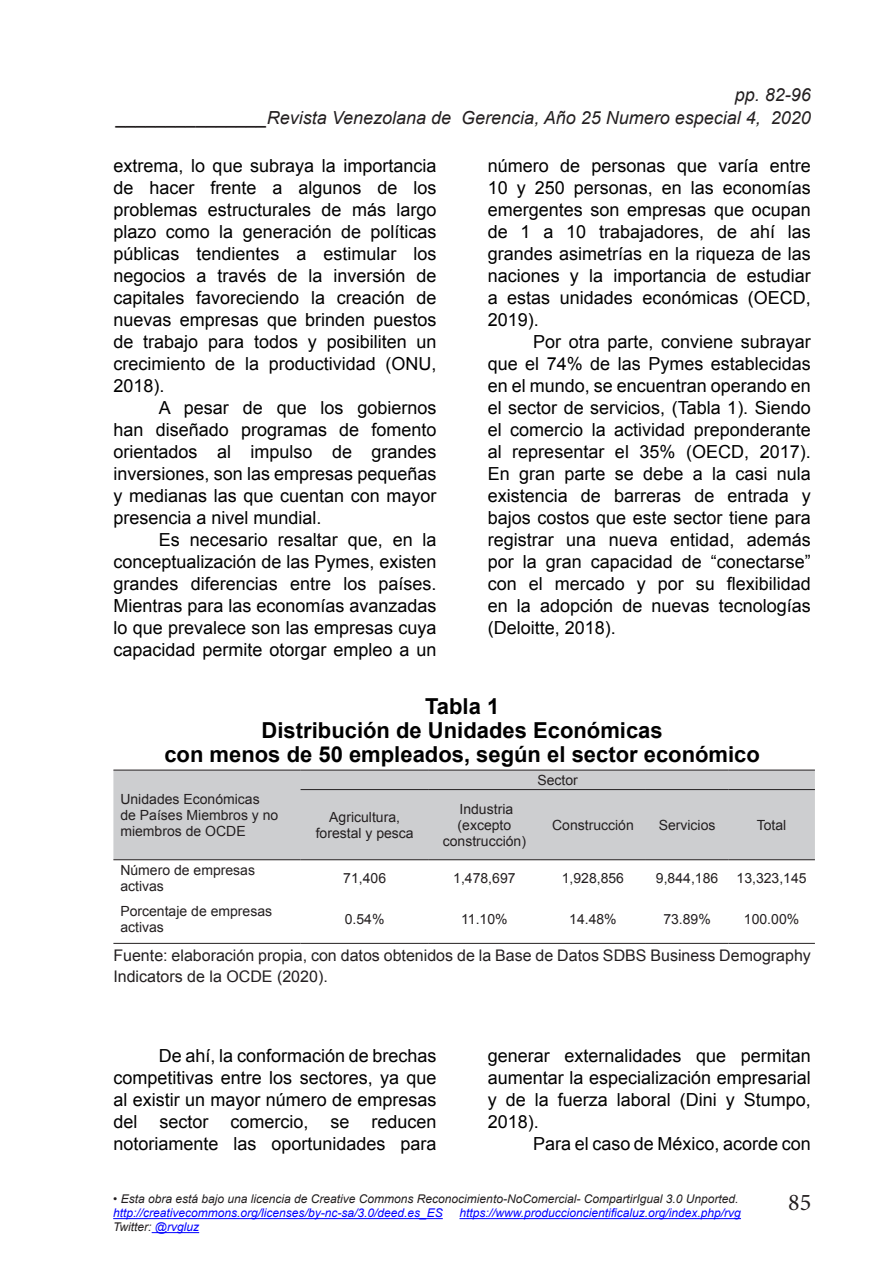
<style>
.page{position:relative;width:879px;height:1276px;background:#fff}
.page>*{position:absolute;margin:0;border:0;box-sizing:border-box;transform-origin:0 0}
.t1{font:24px "Minion Pro";color:#231f20}
.t2{font:700 22px/24px "Arial";color:#000;text-align:center}
.t3{font:18px/22px "Arial";color:#000;text-align:justify}
.t4{font:italic 18px "Arial";color:#231f20}
.t5{font:16px/21.6px "Arial";color:#231f20}
.t6{font:14px/16px "Arial";color:#231f20}
.t7{font:italic 12px "Arial";color:#231f20}
.t8{font:italic 12px "Arial";color:#00f}
.s1{color:#00f}
</style>
<div class="page">
<hr style="left:113px;top:1218px;width:330px;height:1px;background:#00f">
<hr style="left:459px;top:1218px;width:282px;height:1px;background:#00f">
<hr style="left:152px;top:1232px;width:47px;height:1px;background:#00f">
<div style="left:113px;top:770px;width:702px;height:89px;background:#cdced0"></div>
<hr style="left:300px;top:789px;width:129px;height:1px;background:#231f20">
<hr style="left:429px;top:789px;width:111px;height:1px;background:#231f20">
<hr style="left:540px;top:789px;width:106px;height:1px;background:#231f20">
<hr style="left:646px;top:789px;width:82px;height:1px;background:#231f20">
<hr style="left:728px;top:789px;width:87px;height:1px;background:#231f20">
<hr style="left:113px;top:859px;width:187px;height:1px;background:#231f20">
<hr style="left:300px;top:859px;width:129px;height:1px;background:#231f20">
<hr style="left:429px;top:859px;width:111px;height:1px;background:#231f20">
<hr style="left:540px;top:859px;width:106px;height:1px;background:#231f20">
<hr style="left:646px;top:859px;width:82px;height:1px;background:#231f20">
<hr style="left:728px;top:859px;width:87px;height:1px;background:#231f20">
<hr style="left:113px;top:943px;width:187px;height:1px;background:#231f20">
<hr style="left:300px;top:943px;width:129px;height:1px;background:#231f20">
<hr style="left:429px;top:943px;width:111px;height:1px;background:#231f20">
<hr style="left:540px;top:943px;width:106px;height:1px;background:#231f20">
<hr style="left:646px;top:943px;width:82px;height:1px;background:#231f20">
<hr style="left:728px;top:943px;width:87px;height:1px;background:#231f20">
<hr style="left:113px;top:769px;width:187px;height:1px;background:#231f20">
<hr style="left:300px;top:769px;width:129px;height:1px;background:#231f20">
<hr style="left:429px;top:769px;width:111px;height:1px;background:#231f20">
<hr style="left:540px;top:769px;width:106px;height:1px;background:#231f20">
<hr style="left:646px;top:769px;width:82px;height:1px;background:#231f20">
<hr style="left:728px;top:769px;width:87px;height:1px;background:#231f20">
<p class="t4" style="left:735px;top:83px;width:78px">pp. 82-96</p>
<p class="t4" style="left:117px;top:106px;width:696px">_______________Revista Venezolana de Gerencia, Año 25 Numero especial 4, 2020</p>
<p class="t3" style="left:113px;top:155px;width:325px">extrema, lo que subraya la importancia de hacer frente a algunos de los problemas estructurales de más largo plazo como la generación de políticas públicas tendientes a estimular los negocios a través de la inversión de capitales favoreciendo la creación de nuevas empresas que brinden puestos de trabajo para todos y posibiliten un crecimiento de la productividad (ONU, 2018).</p>
<p class="t3" style="left:113px;top:397px;width:325px;text-indent:45px">A pesar de que los gobiernos han diseñado programas de fomento orientados al impulso de grandes inversiones, son las empresas pequeñas y medianas las que cuentan con mayor presencia a nivel mundial.</p>
<p class="t3" style="left:113px;top:529px;width:325px;text-indent:45px">Es necesario resaltar que, en la conceptualización de las Pymes, existen grandes diferencias entre los países.<br>Mientras para las economías avanzadas lo que prevalece son las empresas cuya capacidad permite otorgar empleo a un</p>
<p class="t3" style="left:488px;top:155px;width:325px">número de personas que varía entre 10 y 250 personas, en las economías emergentes son empresas que ocupan de 1 a 10 trabajadores, de ahí las grandes asimetrías en la riqueza de las naciones y la importancia de estudiar a estas unidades económicas (OECD, 2019).</p>
<p class="t3" style="left:488px;top:331px;width:325px;text-indent:45px">Por otra parte, conviene subrayar que el 74% de las Pymes establecidas en el mundo, se encuentran operando en el sector de servicios, (Tabla 1). Siendo el comercio la actividad preponderante al representar el 35% (OECD, 2017).<br>En gran parte se debe a la casi nula existencia de barreras de entrada y bajos costos que este sector tiene para registrar una nueva entidad, además por la gran capacidad de “conectarse” con el mercado y por su flexibilidad en la adopción de nuevas tecnologías (Deloitte, 2018).</p>
<p class="t2" style="left:164px;top:694px;width:597px">Tabla 1<br>Distribución de Unidades Económicas<br>con menos de 50 empleados, según el sector económico</p>
<p class="t6" style="left:120px;top:791px;width:159px">Unidades Económicas de Países Miembros y no miembros de OCDE</p>
<p class="t6" style="left:537px;top:772px;width:42px">Sector</p>
<p class="t6" style="left:316px;top:809px;width:100px;text-align:center">Agricultura, forestal y pesca</p>
<p class="t6" style="left:443px;top:801px;width:85px;text-align:center">Industria (excepto construcción)</p>
<p class="t6" style="left:552px;top:817px;width:83px">Construcción</p>
<p class="t6" style="left:659px;top:817px;width:58px">Servicios</p>
<p class="t6" style="left:757px;top:817px;width:31px">Total</p>
<p class="t6" style="left:120px;top:862px;width:136px">Número de empresas activas</p>
<p class="t6" style="left:343px;top:870px;width:44px">71,406</p>
<p class="t6" style="left:453px;top:870px;width:64px">1,478,697</p>
<p class="t6" style="left:562px;top:870px;width:64px">1,928,856</p>
<p class="t6" style="left:656px;top:870px;width:64px">9,844,186</p>
<p class="t6" style="left:736px;top:870px;width:72px">13,323,145</p>
<p class="t6" style="left:120px;top:903px;width:153px">Porcentaje de empresas activas</p>
<p class="t6" style="left:345px;top:911px;width:41px">0.54%</p>
<p class="t6" style="left:461px;top:911px;width:48px">11.10%</p>
<p class="t6" style="left:569px;top:911px;width:49px">14.48%</p>
<p class="t6" style="left:663px;top:911px;width:49px">73.89%</p>
<p class="t6" style="left:744px;top:911px;width:57px">100.00%</p>
<p class="t5" style="left:113px;top:944px;width:699px">Fuente: elaboración propia, con datos obtenidos de la Base de Datos SDBS Business Demography<br>Indicators de la OCDE (2020).</p>
<p class="t3" style="left:113px;top:1045px;width:325px;text-indent:45px">De ahí, la conformación de brechas competitivas entre los sectores, ya que al existir un mayor número de empresas del sector comercio, se reducen notoriamente las oportunidades para</p>
<p class="t3" style="left:488px;top:1045px;width:325px">generar externalidades que permitan aumentar la especialización empresarial y de la fuerza laboral (Dini y Stumpo, 2018).</p>
<p class="t3" style="left:533px;top:1133px;width:279px">Para el caso de México, acorde con</p>
<p class="t7" style="left:113px;top:1191px;width:627px">• Esta obra está bajo una licencia de Creative Commons Reconocimiento-NoComercial- CompartirIgual 3.0 Unported.</p>
<p class="t8" style="left:113px;top:1205px;width:331px">http://creativecommons.org/licenses/by-nc-sa/3.0/deed.es_ES</p>
<p class="t8" style="left:459px;top:1205px;width:283px">https://www.produccioncientificaluz.org/index.php/rvg</p>
<p class="t7" style="left:113px;top:1219px;width:87px">Twitter: <span class="s1">@rvgluz</span></p>
<h1 class="t1" style="left:788px;top:1186px;width:25px">85</h1>
</div>
